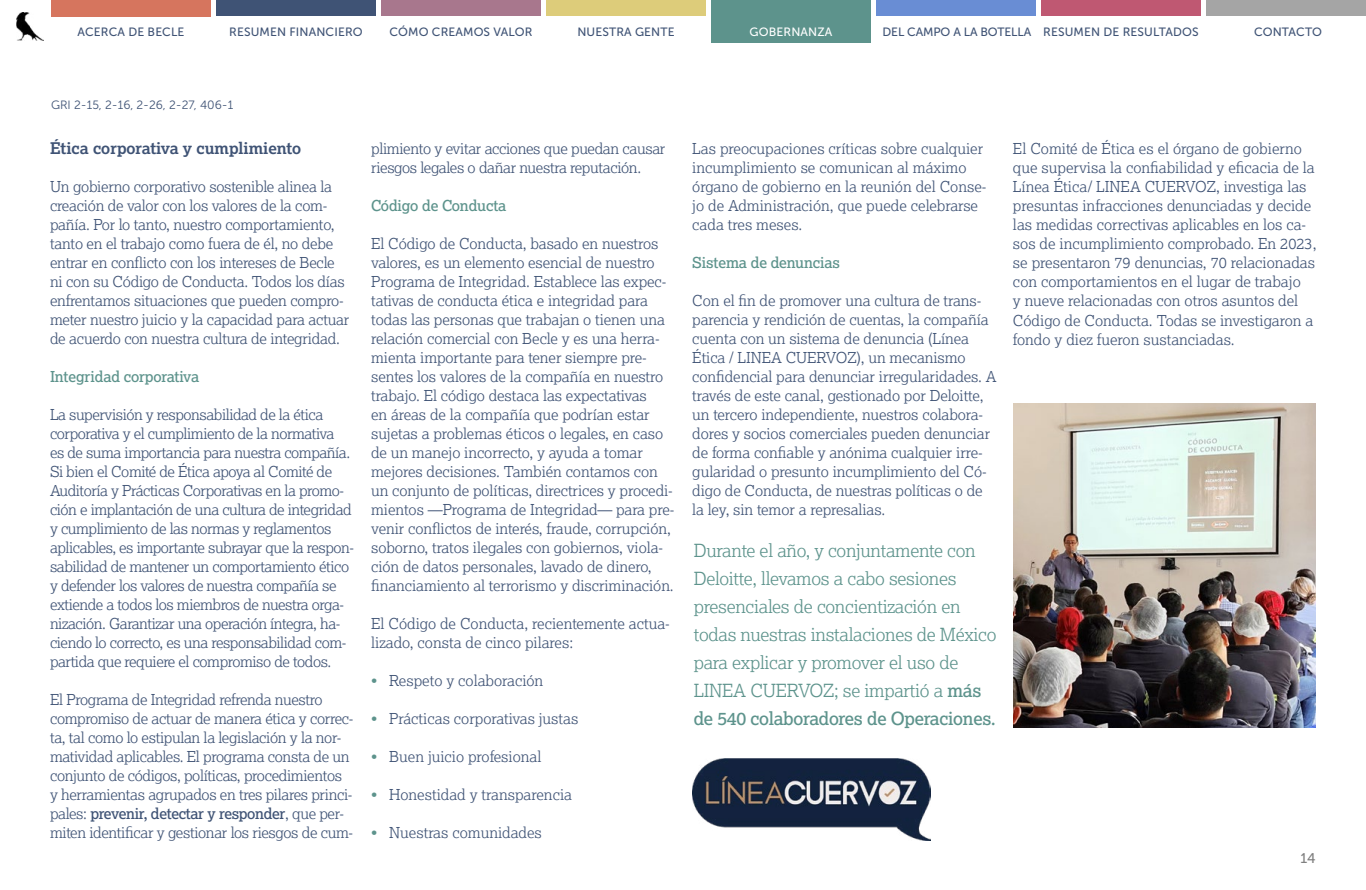
<style>
.page{position:relative;width:1366px;height:890px;background:#fff}
.page>*{position:absolute;margin:0;border:0;box-sizing:border-box;transform-origin:0 0}
.t1{font:300 18px/28px "Lexia";letter-spacing:-.015em;color:#5d938c}
.t2{font:600 16px "Lexia";color:#3f5375}
.t3{font:300 15px/19px "Lexia";letter-spacing:-.005em;color:#3f5375}
.t4{font:300 15px/19px "Lexia";letter-spacing:-.03em;color:#3f5375}
.t5{font:500 15px "Lexia";letter-spacing:-.01em;color:#5d938c}
.t6{font:14px "Museo Sans 500";color:#808080}
.t7{font:12px "Museo Sans 500";letter-spacing:.01em;color:#3f5375}
.t8{font:12px "Museo Sans 300";color:#3f5375}
.t9{font:12px "Museo Sans 500";letter-spacing:.01em;color:#fff}
.s1{font-weight:500}
.s2{color:#5d938c}
</style>
<div class="page">
<img style="left:1013px;top:403px;width:303px;height:324px">
<div style="left:51px;top:0;width:160px;height:16px;background:#d6755e"></div>
<div style="left:216px;top:0;width:160px;height:16px;background:#3f5375"></div>
<div style="left:381px;top:0;width:160px;height:16px;background:#a8778d"></div>
<div style="left:546px;top:0;width:160px;height:16px;background:#ddcc7a"></div>
<div style="left:711px;top:0;width:160px;height:43px;background:#5d938c"></div>
<div style="left:876px;top:0;width:160px;height:16px;background:#698dd4"></div>
<div style="left:1041px;top:0;width:160px;height:16px;background:#bf5872"></div>
<div style="left:1206px;top:0;width:160px;height:16px;background:#a5a5a5"></div>
<img style="left:16px;top:13px;width:28px;height:28px">
<img style="left:692px;top:759px;width:238px;height:82px">
<p class="t7" style="left:78px;top:25px;width:108px">ACERCA DE BECLE</p>
<p class="t7" style="left:229px;top:25px;width:135px">RESUMEN FINANCIERO</p>
<p class="t7" style="left:390px;top:25px;width:144px">CÓMO CREAMOS VALOR</p>
<p class="t7" style="left:577px;top:25px;width:99px">NUESTRA GENTE</p>
<p class="t9" style="left:750px;top:25px;width:84px">GOBERNANZA</p>
<p class="t7" style="left:883px;top:25px;width:318px">DEL CAMPO A LA BOTELLA RESUMEN DE RESULTADOS</p>
<p class="t7" style="left:1254px;top:25px;width:69px">CONTACTO</p>
<p class="t8" style="left:51px;top:98px;width:184px">GRI 2-15, 2-16, 2-26, 2-27, 406-1</p>
<p class="t2" style="left:50px;top:138px;width:253px">Ética corporativa y cumplimiento</p>
<p class="t3" style="left:50px;top:177px;width:301px">Un gobierno corporativo sostenible alinea la creación de valor con los valores de la com&shy;pañía. Por lo tanto, nuestro comportamiento, tanto en el trabajo como fuera de él, no debe entrar en conflicto con los intereses de Becle ni con su Código de Conducta. Todos los días enfrentamos situaciones que pueden compro&shy;meter nuestro juicio y la capacidad para actuar de acuerdo con nuestra cultura de integridad.</p>
<p class="t5" style="left:50px;top:367px;width:151px">Integridad corporativa</p>
<p class="t4" style="left:50px;top:405px;width:306px">La supervisión y responsabilidad de la ética corporativa y el cumplimiento de la normativa<br>es de suma importancia para nuestra compañía.<br>Si bien el Comité de Ética apoya al Comité de Auditoría y Prácticas Corporativas en la promo&shy;ción e implantación de una cultura de integridad y cumplimiento de las normas y reglamentos aplicables, es importante subrayar que la respon&shy;sabilidad de mantener un comportamiento ético y defender los valores de nuestra compañía se extiende a todos los miembros de nuestra orga&shy;nización. Garantizar una operación íntegra, ha&shy;ciendo lo correcto, es una responsabilidad com&shy;partida que requiere el compromiso de todos.</p>
<p class="t3" style="left:50px;top:690px;width:305px">El Programa de Integridad refrenda nuestro compromiso de actuar de manera ética y correc&shy;ta, tal como lo estipulan la legislación y la nor&shy;matividad aplicables. El programa consta de un conjunto de códigos, políticas, procedimientos y herramientas agrupados en tres pilares princi&shy;pales: <span class="s1">prevenir, detectar y responder</span>, que per&shy;miten identificar y gestionar los riesgos de cum-</p>
<p class="t3" style="left:371px;top:139px;width:296px">plimiento y evitar acciones que puedan causar riesgos legales o dañar nuestra reputación.</p>
<p class="t5" style="left:371px;top:196px;width:137px">Código de Conducta</p>
<p class="t3" style="left:371px;top:234px;width:305px">El Código de Conducta, basado en nuestros valores, es un elemento esencial de nuestro Programa de Integridad. Establece las expec&shy;tativas de conducta ética e integridad para todas las personas que trabajan o tienen una relación comercial con Becle y es una herra&shy;mienta importante para tener siempre pre&shy;sentes los valores de la compañía en nuestro trabajo. El código destaca las expectativas<br>en áreas de la compañía que podrían estar sujetas a problemas éticos o legales, en caso de un manejo incorrecto, y ayuda a tomar mejores decisiones. También contamos con un conjunto de políticas, directrices y procedi&shy;mientos —Programa de Integridad— para pre&shy;venir conflictos de interés, fraude, corrupción, soborno, tratos ilegales con gobiernos, viola&shy;ción de datos personales, lavado de dinero, financiamiento al terrorismo y discriminación.</p>
<p class="t3" style="left:371px;top:614px;width:300px">El Código de Conducta, recientemente actua&shy;lizado, consta de cinco pilares:</p>
<p class="t3" style="left:371px;top:671px;width:174px"><span class="s2">•</span> Respeto y colaboración</p>
<p class="t3" style="left:371px;top:709px;width:209px"><span class="s2">•</span> Prácticas corporativas justas</p>
<p class="t3" style="left:371px;top:747px;width:172px"><span class="s2">•</span> Buen juicio profesional</p>
<p class="t3" style="left:371px;top:785px;width:202px"><span class="s2">•</span> Honestidad y transparencia</p>
<p class="t3" style="left:371px;top:823px;width:172px"><span class="s2">•</span> Nuestras comunidades</p>
<p class="t3" style="left:692px;top:139px;width:296px">Las preocupaciones críticas sobre cualquier incumplimiento se comunican al máximo órgano de gobierno en la reunión del Conse&shy;jo de Administración, que puede celebrarse cada tres meses.</p>
<p class="t5" style="left:692px;top:253px;width:149px">Sistema de denuncias</p>
<p class="t3" style="left:692px;top:291px;width:306px">Con el fin de promover una cultura de trans&shy;parencia y rendición de cuentas, la compañía cuenta con un sistema de denuncia (Línea Ética / LINEA CUERVOZ), un mecanismo confidencial para denunciar irregularidades. A través de este canal, gestionado por Deloitte, un tercero independiente, nuestros colabora&shy;dores y socios comerciales pueden denunciar de forma confiable y anónima cualquier irre&shy;gularidad o presunto incumplimiento del Có&shy;digo de Conducta, de nuestras políticas o de la ley, sin temor a represalias.</p>
<p class="t1" style="left:694px;top:536px;width:304px">Durante el año, y conjuntamente con Deloitte, llevamos a cabo sesiones presenciales de concientización en todas nuestras instalaciones de México para explicar y promover el uso de LINEA CUERVOZ; se impartió a <span class="s1">más de 540 colaboradores de Operaciones.</span></p>
<p class="t3" style="left:1013px;top:139px;width:305px">El Comité de Ética es el órgano de gobierno que supervisa la confiabilidad y eficacia de la Línea Ética/ LINEA CUERVOZ, investiga las presuntas infracciones denunciadas y decide las medidas correctivas aplicables en los ca&shy;sos de incumplimiento comprobado. En 2023, se presentaron 79 denuncias, 70 relacionadas con comportamientos en el lugar de trabajo<br>y nueve relacionadas con otros asuntos del Código de Conducta. Todas se investigaron a fondo y diez fueron sustanciadas.</p>
<p class="t6" style="left:1300px;top:851px;width:17px">14</p>
</div>
